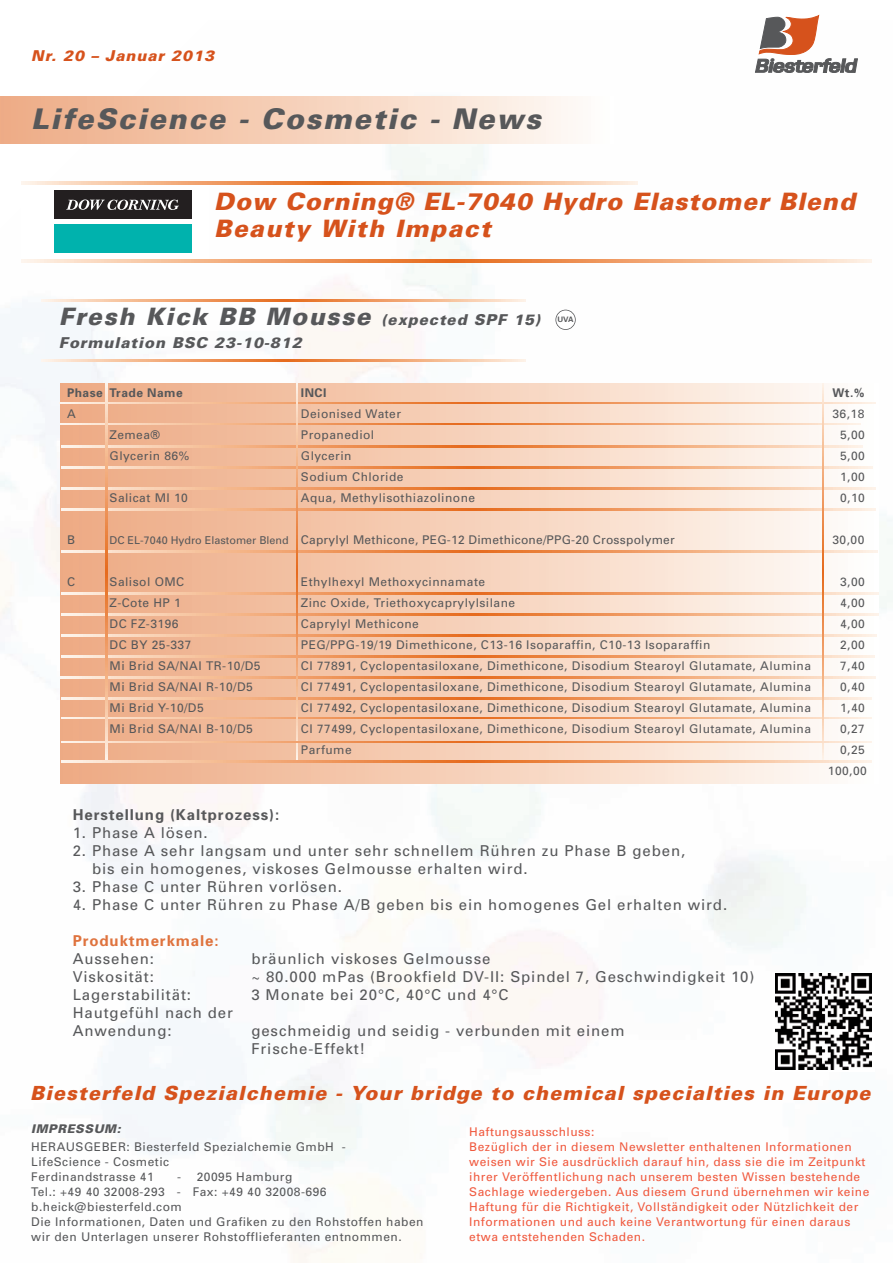
<style>
.page{position:relative;width:893px;height:1263px;background:#fff}
.page>*{position:absolute;margin:0;border:0;box-sizing:border-box;transform-origin:0 0}
.t1{font:italic 900 28.5px "Univers";letter-spacing:.065em;color:#57585a}
.t2{font:italic 900 24px/27px "Univers";letter-spacing:.045em;color:#d6521c}
.t3{font:italic 900 24px "Univers";letter-spacing:.065em;color:#57585a}
.t4{font:italic 900 19.5px "Univers";letter-spacing:.06em;color:#d6521c}
.t5{font:15px/18px "Univers";letter-spacing:.06em;color:#57585a}
.t6{font:700 15px "Univers";letter-spacing:.06em;color:#57585a}
.t7{font:italic 900 15px "Univers";letter-spacing:.065em;color:#57585a}
.t8{font:italic 900 15px "Univers";letter-spacing:.065em;color:#d6521c}
.t9{font:700 15px "Univers";letter-spacing:.06em;color:#df733e}
.t10{font:12px/15px "Univers";letter-spacing:.04em;color:#57585a}
.t11{font:12px/15px "Univers";letter-spacing:.04em;color:#f0593e}
.t12{font:12px "Univers";letter-spacing:.02em;color:#57585a}
.t13{font:700 12px "Univers";letter-spacing:.04em;color:#57585a}
.t14{font:italic 900 12px "Univers";letter-spacing:.045em;color:#57585a}
.t15{font:700 7.5px "Univers";color:#57585a}
.s1{font-size:15px}
.s2{font-size:10.8px}
</style>
<div class="page">
<img style="left:0;top:58px;width:893px;height:1205px">
<svg style="left:61px;top:383px;width:817px;height:401px"></svg>
<svg style="left:755px;top:15px;width:102px;height:58px"></svg>
<div style="left:0;top:96px;width:613px;height:48px;background:linear-gradient(to right,#eeaa83,#fffcf9)"></div>
<div style="left:21px;top:185px;width:187px;height:75px;background:#fff"></div>
<div style="left:54px;top:225px;width:137px;height:28px;background:#00b2ad"></div>
<div style="left:54px;top:191px;width:137px;height:28px;background:#231f20"></div>
<svg style="left:66px;top:199px;width:113px;height:11px"></svg>
<svg style="left:21px;top:182px;width:617px;height:3px"></svg>
<svg style="left:21px;top:260px;width:851px;height:3px"></svg>
<svg style="left:62px;top:593px;width:817px;height:1px"></svg>
<svg style="left:62px;top:614px;width:817px;height:1px"></svg>
<svg style="left:62px;top:635px;width:814px;height:1px"></svg>
<svg style="left:62px;top:656px;width:812px;height:1px"></svg>
<svg style="left:61px;top:677px;width:815px;height:1px"></svg>
<svg style="left:62px;top:717px;width:810px;height:2px"></svg>
<svg style="left:61px;top:446px;width:801px;height:1px"></svg>
<svg style="left:62px;top:467px;width:810px;height:1px"></svg>
<svg style="left:62px;top:488px;width:814px;height:1px"></svg>
<svg style="left:62px;top:509px;width:814px;height:1px"></svg>
<svg style="left:62px;top:551px;width:815px;height:1px"></svg>
<svg style="left:61px;top:423px;width:799px;height:2px"></svg>
<svg style="left:60px;top:402px;width:816px;height:2px"></svg>
<svg style="left:42px;top:300px;width:483px;height:1px"></svg>
<svg style="left:42px;top:360px;width:483px;height:1px"></svg>
<div style="left:556px;top:310px;width:19px;height:19px;background:#fff;border-radius:50%"></div>
<div style="left:555px;top:310px;width:21px;height:20px;border:2px solid #57585a;border-radius:50%"></div>
<svg style="left:62px;top:698px;width:810px;height:1px"></svg>
<div style="left:772px;top:972px;width:102px;height:100px;background:#fff"></div>
<img style="left:775px;top:973px;width:97px;height:96px">
<svg style="left:106px;top:383px;width:1px;height:378px"></svg>
<svg style="left:296px;top:383px;width:2px;height:378px"></svg>
<svg style="left:822px;top:383px;width:2px;height:378px"></svg>
<svg style="left:62px;top:741px;width:810px;height:2px"></svg>
<svg style="left:62px;top:761px;width:810px;height:1px"></svg>
<p class="t8" style="left:31px;top:50px;width:184px">Nr. 20 – Januar 2013</p>
<h1 class="t1" style="left:31px;top:108px;width:511px">LifeScience - Cosmetic - News</h1>
<h2 class="t2" style="left:214px;top:190px;width:642px">Dow Corning® EL-7040 Hydro Elastomer Blend<br>Beauty With Impact</h2>
<h2 class="t3" style="left:59px;top:308px;width:483px">Fresh Kick BB Mousse <span class="s1">(expected SPF 15)</span></h2>
<p class="t7" style="left:59px;top:337px;width:244px">Formulation BSC 23-10-812</p>
<p class="t15" style="left:557px;top:317px;width:18px">UVA</p>
<p class="t13" style="left:67px;top:388px;width:117px">Phase Trade Name</p>
<p class="t13" style="left:301px;top:388px;width:27px">INCI</p>
<p class="t13" style="left:832px;top:388px;width:34px">Wt.%</p>
<p class="t10" style="left:67px;top:407px;width:10px">A</p>
<p class="t10" style="left:301px;top:407px;width:102px">Deionised Water</p>
<p class="t10" style="left:832px;top:407px;width:33px">36,18</p>
<p class="t10" style="left:110px;top:428px;width:52px">Zemea®</p>
<p class="t10" style="left:301px;top:428px;width:75px">Propanediol</p>
<p class="t10" style="left:840px;top:428px;width:26px">5,00</p>
<p class="t10" style="left:110px;top:449px;width:81px">Glycerin 86%</p>
<p class="t10" style="left:301px;top:449px;width:52px">Glycerin</p>
<p class="t10" style="left:840px;top:449px;width:26px">5,00</p>
<p class="t10" style="left:301px;top:470px;width:104px">Sodium Chloride</p>
<p class="t10" style="left:840px;top:470px;width:26px">1,00</p>
<p class="t10" style="left:110px;top:491px;width:80px">Salicat MI 10</p>
<p class="t10" style="left:301px;top:491px;width:176px">Aqua, Methylisothiazolinone</p>
<p class="t10" style="left:840px;top:491px;width:26px">0,10</p>
<p class="t10" style="left:67px;top:533px;width:10px">B</p>
<p class="t12" style="left:110px;top:535px;width:567px"><span class="s2">DC EL-7040 Hydro Elastomer Blend</span> Caprylyl Methicone, PEG-12 Dimethicone/PPG-20 Crosspolymer</p>
<p class="t10" style="left:832px;top:533px;width:33px">30,00</p>
<p class="t10" style="left:67px;top:575px;width:10px">C</p>
<p class="t10" style="left:110px;top:575px;width:76px">Salisol OMC</p>
<p class="t10" style="left:301px;top:575px;width:186px">Ethylhexyl Methoxycinnamate</p>
<p class="t10" style="left:840px;top:575px;width:26px">3,00</p>
<p class="t10" style="left:110px;top:596px;width:73px">Z-Cote HP 1</p>
<p class="t10" style="left:301px;top:596px;width:216px">Zinc Oxide, Triethoxycaprylylsilane</p>
<p class="t10" style="left:840px;top:596px;width:26px">4,00</p>
<p class="t10" style="left:110px;top:617px;width:70px">DC FZ-3196</p>
<p class="t10" style="left:301px;top:617px;width:120px">Caprylyl Methicone</p>
<p class="t10" style="left:840px;top:617px;width:26px">4,00</p>
<p class="t10" style="left:110px;top:638px;width:83px">DC BY 25-337</p>
<p class="t10" style="left:301px;top:638px;width:411px">PEG/PPG-19/19 Dimethicone, C13-16 Isoparaffin, C10-13 Isoparaffin</p>
<p class="t10" style="left:840px;top:638px;width:26px">2,00</p>
<p class="t10" style="left:110px;top:659px;width:153px">Mi Brid SA/NAI TR-10/D5</p>
<p class="t10" style="left:301px;top:659px;width:512px">CI 77891, Cyclopentasiloxane, Dimethicone, Disodium Stearoyl Glutamate, Alumina</p>
<p class="t10" style="left:840px;top:659px;width:26px">7,40</p>
<p class="t10" style="left:110px;top:680px;width:145px">Mi Brid SA/NAI R-10/D5</p>
<p class="t10" style="left:301px;top:680px;width:512px">CI 77491, Cyclopentasiloxane, Dimethicone, Disodium Stearoyl Glutamate, Alumina</p>
<p class="t10" style="left:840px;top:680px;width:26px">0,40</p>
<p class="t10" style="left:110px;top:701px;width:96px">Mi Brid Y-10/D5</p>
<p class="t10" style="left:301px;top:701px;width:512px">CI 77492, Cyclopentasiloxane, Dimethicone, Disodium Stearoyl Glutamate, Alumina</p>
<p class="t10" style="left:840px;top:701px;width:26px">1,40</p>
<p class="t10" style="left:110px;top:722px;width:145px">Mi Brid SA/NAI B-10/D5</p>
<p class="t10" style="left:301px;top:722px;width:512px">CI 77499, Cyclopentasiloxane, Dimethicone, Disodium Stearoyl Glutamate, Alumina</p>
<p class="t10" style="left:840px;top:722px;width:26px">0,27</p>
<p class="t10" style="left:301px;top:743px;width:52px">Parfume</p>
<p class="t10" style="left:828px;top:740px;width:41px;line-height:21px;text-align:right">0,25<br>100,00</p>
<p class="t6" style="left:73px;top:809px;width:208px">Herstellung (Kaltprozess):</p>
<p class="t5" style="left:73px;top:825px;width:137px">1. Phase A lösen.</p>
<p class="t5" style="left:92px;top:843px;width:594px;text-indent:-19px">2. Phase A sehr langsam und unter sehr schnellem Rühren zu Phase B geben, bis ein homogenes, viskoses Gelmousse erhalten wird.</p>
<p class="t5" style="left:73px;top:879px;width:271px">3. Phase C unter Rühren vorlösen.</p>
<p class="t5" style="left:73px;top:897px;width:656px">4. Phase C unter Rühren zu Phase A/B geben bis ein homogenes Gel erhalten wird.</p>
<p class="t9" style="left:73px;top:935px;width:147px">Produktmerkmale:</p>
<p class="t5" style="left:73px;top:951px;width:83px">Aussehen:</p>
<p class="t5" style="left:251px;top:951px;width:241px">bräunlich viskoses Gelmousse</p>
<p class="t5" style="left:73px;top:969px;width:83px">Viskosität:</p>
<p class="t5" style="left:251px;top:969px;width:505px">~ 80.000 mPas (Brookfield DV-II: Spindel 7, Geschwindigkeit 10)</p>
<p class="t5" style="left:73px;top:987px;width:120px">Lagerstabilität:</p>
<p class="t5" style="left:251px;top:987px;width:259px">3 Monate bei 20°C, 40°C und 4°C</p>
<p class="t5" style="left:73px;top:1005px;width:162px">Hautgefühl nach der<br>Anwendung:</p>
<p class="t5" style="left:251px;top:1023px;width:375px">geschmeidig und seidig - verbunden mit einem<br>Frische-Effekt!</p>
<h3 class="t4" style="left:30px;top:1086px;width:842px">Biesterfeld Spezialchemie - Your bridge to chemical specialties in Europe</h3>
<p class="t14" style="left:31px;top:1124px;width:91px">IMPRESSUM:</p>
<p class="t10" style="left:31px;top:1140px;width:316px">HERAUSGEBER: Biesterfeld Spezialchemie GmbH -<br>LifeScience - Cosmetic<br>Ferdinandstrasse 41</p>
<p class="t10" style="left:31px;top:1170px;width:394px;text-indent:146px">- 20095 Hamburg<br>Tel.: +49 40 32008-293 - Fax: +49 40 32008-696 b.heick@biesterfeld.com<br>Die Informationen, Daten und Grafiken zu den Rohstoffen haben wir den Unterlagen unserer Rohstofflieferanten entnommen.</p>
<p class="t11" style="left:469px;top:1126px;width:402px">Haftungsausschluss:<br>Bezüglich der in diesem Newsletter enthaltenen Informationen weisen wir Sie ausdrücklich darauf hin, dass sie die im Zeitpunkt ihrer Veröffentlichung nach unserem besten Wissen bestehende Sachlage wiedergeben. Aus diesem Grund übernehmen wir keine Haftung für die Richtigkeit, Vollständigkeit oder Nützlichkeit der Informationen und auch keine Verantwortung für einen daraus etwa entstehenden Schaden.</p>
</div>
